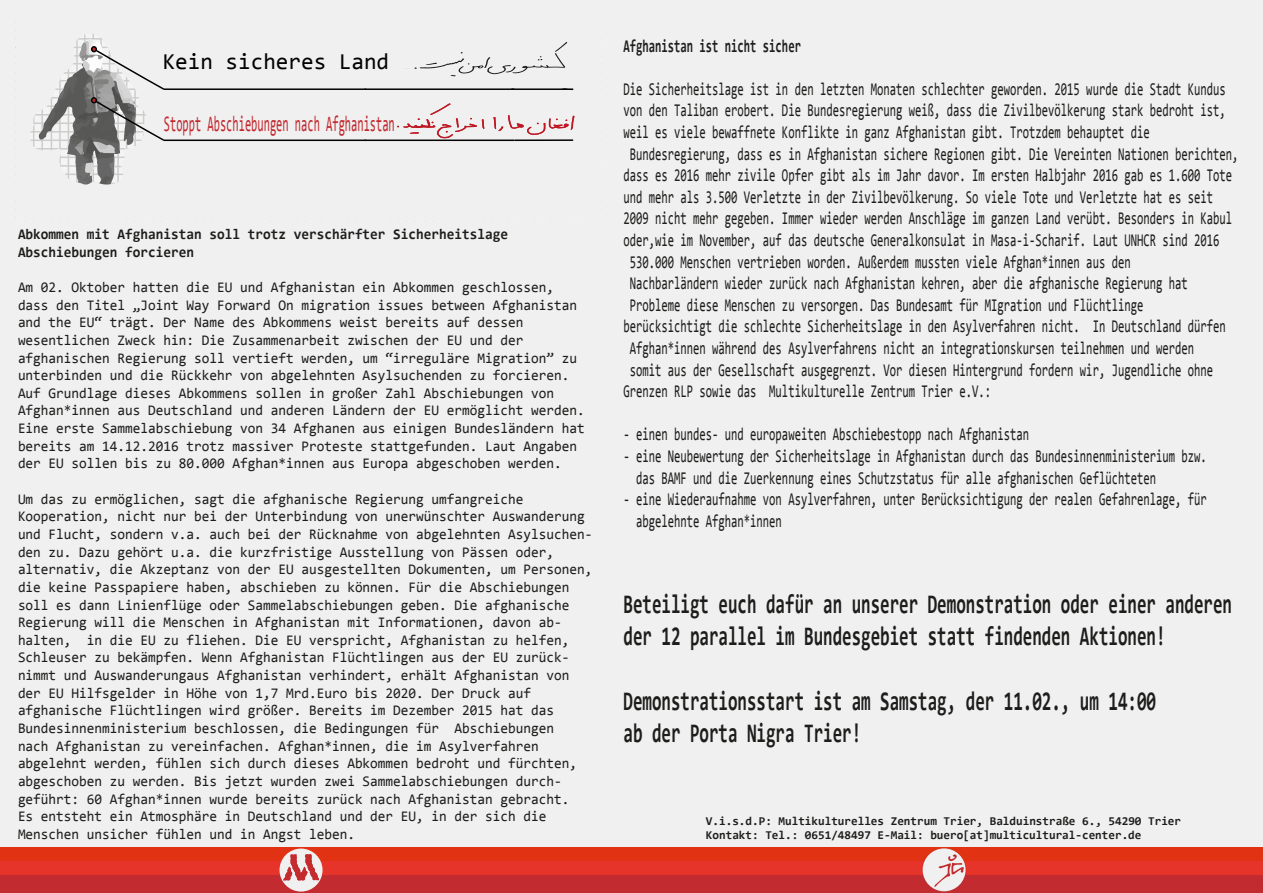
<style>
.page{position:relative;width:1263px;height:893px;background:#fff}
.page>*{position:absolute;margin:0;border:0;box-sizing:border-box;transform-origin:0 0}
.t1{font:700 27px/32.4px "Consolas";color:#1d1d1b;scale:.64 1}
.t2{font:22.8px "Consolas";color:#020203}
.t3{font:22.2px "Consolas";color:#c2292e;scale:.51 1}
.t4{font:18px/21.6px "Consolas";color:#1d1d1b;scale:.64 1}
.t5{font:700 18px "Consolas";color:#1d1d1b;scale:.64 1}
.t6{font:14.7px/17.7px "Consolas";color:#1d1d1b;scale:.95 1}
.t7{font:700 14.7px/17.7px "Consolas";color:#1d1d1b;scale:.95 1}
.t8{font:700 12px/14.4px "Consolas";color:#1d1d1b}
</style>
<div class="page">
<div style="left:1px;top:0;width:1262px;height:893px;background:#f0f0f1"></div>
<svg style="left:30px;top:39px;width:545px;height:146px"></svg>
<hr style="left:365px;top:140px;width:149px;height:1px;background:#020203">
<div style="left:0;top:848px;width:1263px;height:45px;background:#e13214"></div>
<div style="left:0;top:861px;width:1263px;height:32px;background:#e7342b"></div>
<div style="left:0;top:876px;width:1263px;height:17px;background:#c22b30"></div>
<svg style="left:279px;top:849px;width:44px;height:43px"></svg>
<svg style="left:282px;top:853px;width:37px;height:27px"></svg>
<svg style="left:922px;top:848px;width:44px;height:44px"></svg>
<h2 class="t2" style="left:163px;top:46px;width:228px">Kein sicheres Land</h2>
<h3 class="t3" style="left:164px;top:109px;width:454px">Stoppt Abschiebungen nach Afghanistan</h3>
<p class="t7" style="left:18px;top:225px;width:517px">Abkommen mit Afghanistan soll trotz verschärfter Sicherheitslage<br>Abschiebungen forcieren</p>
<p class="t6" style="left:18px;top:278px;width:598px">Am 02. Oktober hatten die EU und Afghanistan ein Abkommen geschlossen, dass den Titel „Joint Way Forward On migration issues between Afghanistan and the EU“ trägt. Der Name des Abkommens weist bereits auf dessen wesentlichen Zweck hin: Die Zusammenarbeit zwischen der EU und der afghanischen Regierung soll vertieft werden, um “irreguläre Migration” zu unterbinden und die Rückkehr von abgelehnten Asylsuchenden zu forcieren.<br>Auf Grundlage dieses Abkommens sollen in großer Zahl Abschiebungen von Afghan*innen aus Deutschland und anderen Ländern der EU ermöglicht werden.<br>Eine erste Sammelabschiebung von 34 Afghanen aus einigen Bundesländern hat bereits am 14.12.2016 trotz massiver Proteste stattgefunden. Laut Angaben der EU sollen bis zu 80.000 Afghan*innen aus Europa abgeschoben werden.</p>
<p class="t6" style="left:18px;top:490px;width:606px">Um das zu ermöglichen, sagt die afghanische Regierung umfangreiche Kooperation, nicht nur bei der Unterbindung von unerwünschter Auswanderung und Flucht, sondern v.a. auch bei der Rücknahme von abgelehnten Asylsuchen&shy;den zu. Dazu gehört u.a. die kurzfristige Ausstellung von Pässen oder, alternativ, die Akzeptanz von der EU ausgestellten Dokumenten, um Personen, die keine Passpapiere haben, abschieben zu können. Für die Abschiebungen soll es dann Linienflüge oder Sammelabschiebungen geben. Die afghanische Regierung will die Menschen in Afghanistan mit Informationen, davon ab&shy;halten, in die EU zu fliehen. Die EU verspricht, Afghanistan zu helfen, Schleuser zu bekämpfen. Wenn Afghanistan Flüchtlingen aus der EU zurück&shy;nimmt und Auswanderungaus Afghanistan verhindert, erhält Afghanistan von der EU Hilfsgelder in Höhe von 1,7 Mrd.Euro bis 2020. Der Druck auf afghanische Flüchtlingen wird größer. Bereits im Dezember 2015 hat das Bundesinnenministerium beschlossen, die Bedingungen für Abschiebungen<br>nach Afghanistan zu vereinfachen. Afghan*innen, die im Asylverfahren abgelehnt werden, fühlen sich durch dieses Abkommen bedroht und fürchten, abgeschoben zu werden. Bis jetzt wurden zwei Sammelabschiebungen durch&shy;geführt: 60 Afghan*innen wurde bereits zurück nach Afghanistan gebracht.<br>Es entsteht ein Atmosphäre in Deutschland und der EU, in der sich die Menschen unsicher fühlen und in Angst leben.</p>
<p class="t5" style="left:623px;top:34px;width:279px">Afghanistan ist nicht sicher</p>
<p class="t4" style="left:623px;top:78px;width:943px">Die Sicherheitslage ist in den letzten Monaten schlechter geworden. 2015 wurde die Stadt Kundus</p>
<p class="t4" style="left:623px;top:99px;width:943px">von den Taliban erobert. Die Bundesregierung weiß, dass die Zivilbevölkerung stark bedroht ist,</p>
<p class="t4" style="left:623px;top:121px;width:824px">weil es viele bewaffnete Konflikte in ganz Afghanistan gibt. Trotzdem behauptet die</p>
<p class="t4" style="left:630px;top:142px;width:952px">Bundesregierung, dass es in Afghanistan sichere Regionen gibt. Die Vereinten Nationen berichten,</p>
<p class="t4" style="left:623px;top:164px;width:952px">dass es 2016 mehr zivile Opfer gibt als im Jahr davor. Im ersten Halbjahr 2016 gab es 1.600 Tote</p>
<p class="t4" style="left:623px;top:186px;width:923px">und mehr als 3.500 Verletzte in der Zivilbevölkerung. So viele Tote und Verletzte hat es seit</p>
<p class="t4" style="left:623px;top:207px;width:952px">2009 nicht mehr gegeben. Immer wieder werden Anschläge im ganzen Land verübt. Besonders in Kabul</p>
<p class="t4" style="left:623px;top:229px;width:933px">oder,wie im November, auf das deutsche Generalkonsulat in Masa-i-Scharif. Laut UNHCR sind 2016</p>
<p class="t4" style="left:630px;top:250px;width:784px">530.000 Menschen vertrieben worden. Außerdem mussten viele Afghan*innen aus den</p>
<p class="t4" style="left:630px;top:272px;width:873px">Nachbarländern wieder zurück nach Afghanistan kehren, aber die afghanische Regierung hat</p>
<p class="t4" style="left:630px;top:294px;width:804px">Probleme diese Menschen zu versorgen. Das Bundesamt für MIgration und Flüchtlinge</p>
<p class="t4" style="left:623px;top:315px;width:943px">berücksichtigt die schlechte Sicherheitslage in den Asylverfahren nicht. In Deutschland dürfen</p>
<p class="t4" style="left:630px;top:337px;width:883px">Afghan*innen während des Asylverfahrens nicht an integrationskursen teilnehmen und werden</p>
<p class="t4" style="left:630px;top:358px;width:913px">somit aus der Gesellschaft ausgegrenzt. Vor diesen Hintergrund fordern wir, Jugendliche ohne</p>
<p class="t4" style="left:623px;top:380px;width:576px">Grenzen RLP sowie das Multikulturelle Zentrum Trier e.V.:</p>
<p class="t4" style="left:623px;top:423px;width:635px">- einen bundes- und europaweiten Abschiebestopp nach Afghanistan</p>
<p class="t4" style="left:636px;top:445px;width:893px;text-indent:-13px">- eine Neubewertung der Sicherheitslage in Afghanistan durch das Bundesinnenministerium bzw. das BAMF und die Zuerkennung eines Schutzstatus für alle afghanischen Geflüchteten</p>
<p class="t4" style="left:636px;top:488px;width:893px;text-indent:-13px">- eine Wiederaufnahme von Asylverfahren, unter Berücksichtigung der realen Gefahrenlage, für abgelehnte Afghan*innen</p>
<h1 class="t1" style="left:623px;top:587px;width:952px">Beteiligt euch dafür an unserer Demonstration oder einer anderen der 12 parallel im Bundesgebiet statt findenden Aktionen!</h1>
<h1 class="t1" style="left:623px;top:685px;width:834px">Demonstrationsstart ist am Samstag, der 11.02., um 14:00 ab der Porta Nigra Trier!</h1>
<p class="t8" style="left:706px;top:813px;width:477px">V.i.s.d.P: Multikulturelles Zentrum Trier, Balduinstraße 6., 54290 Trier<br>Kontakt: Tel.: 0651/48497 E-Mail: buero[at]multicultural-center.de</p>
</div>
